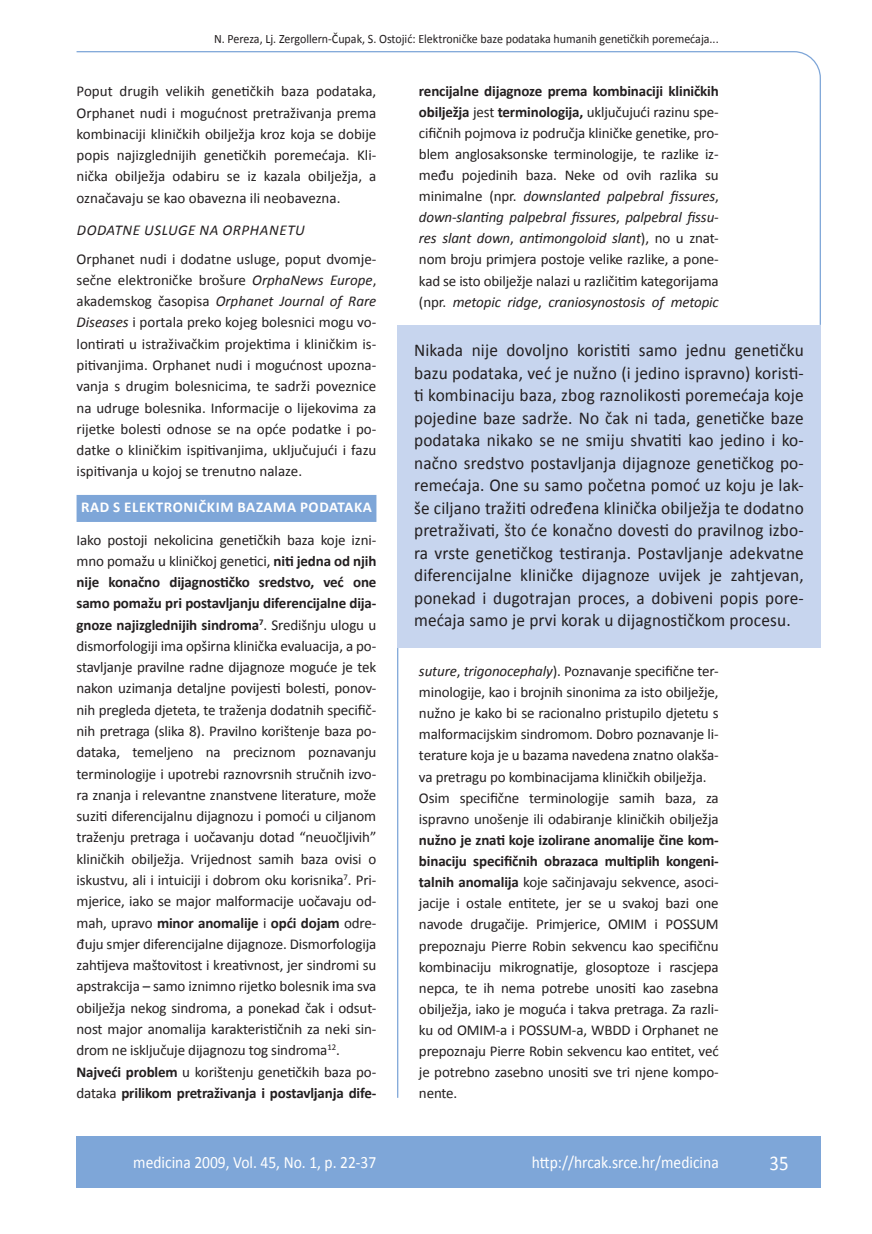
<style>
.page{position:relative;width:872px;height:1234px;background:#fff}
.page>*{position:absolute;margin:0;border:0;box-sizing:border-box;transform-origin:0 0}
.t1{font:21px "Calibri";color:#fff;scale:.9 1}
.anterfile{font:18px/22.5px "Calibri";letter-spacing:.01em;color:#231f20;text-align:justify;scale:.96 1}
.t2{font:17.25px "Calibri";color:#fff;scale:.9 1}
.osnovni_tekst{font:15px/21.3px "Calibri";letter-spacing:-.01em;color:#231f20;text-align:justify}
.osnovni_tekst-2{font:700 15px/21.3px "Calibri";letter-spacing:-.01em;color:#231f20}
.naslov_ruler{font:700 15px "Calibri";letter-spacing:.04em;color:#fff}
.podpodnaslov{font:italic 15px "Calibri";letter-spacing:.04em;color:#231f20}
.glava{font:12.75px "Calibri";color:#231f20;scale:.94 1}
.s1{font-style:italic}
.s2{font-weight:700}
.s3{font-weight:400}
</style>
<div class="page">
<svg style="left:76px;top:51px;width:745px;height:274px"></svg>
<hr style="left:397px;top:325px;width:1px;height:772px;background:#7ea6d8">
<div style="left:77px;top:1135px;width:744px;height:51px;background:#7ea6d8"></div>
<div style="left:77px;top:495px;width:299px;height:27px;background:#7ea6d8"></div>
<div style="left:397px;top:325px;width:424px;height:322px;background:#c7d5ee"></div>
<p class="glava" style="left:214px;top:30px;width:538px">N. Pereza, Lj. Zergollern-Čupak, S. Ostojić: Elektroničke baze podataka humanih genetičkih poremećaja...</p>
<p class="osnovni_tekst" style="left:77px;top:80px;width:301px">Poput drugih velikih genetičkih baza podataka, Orphanet nudi i mogućnost pretraživanja prema kombinaciji kliničkih obilježja kroz koja se dobije popis najizglednijih genetičkih poremećaja. Kli&shy;nička obilježja odabiru se iz kazala obilježja, a označavaju se kao obavezna ili neobavezna.</p>
<p class="podpodnaslov" style="left:77px;top:221px;width:229px">DODATNE USLUGE NA ORPHANETU</p>
<p class="osnovni_tekst" style="left:77px;top:247px;width:301px">Orphanet nudi i dodatne usluge, poput dvomje&shy;sečne elektroničke brošure <span class="s1">OrphaNews Europe</span>, akademskog časopisa <span class="s1">Orphanet Journal of Rare Diseases</span> i portala preko kojeg bolesnici mogu vo&shy;lontirati u istraživačkim projektima i kliničkim is&shy;pitivanjima. Orphanet nudi i mogućnost upozna&shy;vanja s drugim bolesnicima, te sadrži poveznice na udruge bolesnika. Informacije o lijekovima za rijetke bolesti odnose se na opće podatke i po&shy;datke o kliničkim ispitivanjima, uključujući i fazu ispitivanja u kojoj se trenutno nalaze.</p>
<p class="naslov_ruler" style="left:81px;top:498px;width:292px">RAD S ELEKTRONIČKIM BAZAMA PODATAKA</p>
<p class="osnovni_tekst" style="left:77px;top:528px;width:301px">Iako postoji nekolicina genetičkih baza koje izni&shy;mno pomažu u kliničkoj genetici, <span class="s2">niti jedna od njih nije konačno dijagnostičko sredstvo, već one samo pomažu pri postavljanju diferencijalne dija&shy;gnoze najizglednijih sindroma</span><sup>7</sup>. Središnju ulogu u dismorfologiji ima opširna klinička evaluacija, a po&shy;stavljanje pravilne radne dijagnoze moguće je tek nakon uzimanja detaljne povijesti bolesti, ponov&shy;nih pregleda djeteta, te traženja dodatnih specifič&shy;nih pretraga (slika 8). Pravilno korištenje baza po&shy;dataka, temeljeno na preciznom poznavanju terminologije i upotrebi raznovrsnih stručnih izvo&shy;ra znanja i relevantne znanstvene literature, može suziti diferencijalnu dijagnozu i pomoći u ciljanom traženju pretraga i uočavanju dotad “neuočljivih” kliničkih obilježja. Vrijednost samih baza ovisi o iskustvu, ali i intuiciji i dobrom oku korisnika<sup>7</sup>. Pri&shy;mjerice, iako se major malformacije uočavaju od&shy;mah, upravo <span class="s2">minor anomalije</span> i <span class="s2">opći dojam</span> odre&shy;đuju smjer diferencijalne dijagnoze. Dismorfologija zahtijeva maštovitost i kreativnost, jer sindromi su apstrakcija – samo iznimno rijetko bolesnik ima sva obilježja nekog sindroma, a ponekad čak i odsut&shy;nost major anomalija karakterističnih za neki sin&shy;drom ne isključuje dijagnozu tog sindroma<sup>12</sup>.</p>
<p class="osnovni_tekst-2" style="left:77px;top:1059px;width:301px">Najveći problem <span class="s3">u korištenju genetičkih baza po&shy;dataka</span> prilikom pretraživanja i postavljanja dife-</p>
<p class="osnovni_tekst" style="left:419px;top:80px;width:301px"><span class="s2">rencijalne dijagnoze prema kombinaciji kliničkih obilježja</span> jest <span class="s2">terminologija,</span> uključujući razinu spe&shy;cifičnih pojmova iz područja kliničke genetike, pro&shy;blem anglosaksonske terminologije, te razlike iz&shy;među pojedinih baza. Neke od ovih razlika su minimalne (npr. <span class="s1">downslanted palpebral fissures</span>, <span class="s1">down-slanting palpebral fissures</span>, <span class="s1">palpebral fissu&shy;res slant down</span>, <span class="s1">antimongoloid slant</span>), no u znat&shy;nom broju primjera postoje velike razlike, a pone&shy;kad se isto obilježje nalazi u različitim kategorijama (npr. <span class="s1">metopic ridge</span>, <span class="s1">craniosynostosis of metopic</span></p>
<p class="anterfile" style="left:414px;top:338px;width:407px">Nikada nije dovoljno koristiti samo jednu genetičku bazu podataka, već je nužno (i jedino ispravno) koristi&shy;ti kombinaciju baza, zbog raznolikosti poremećaja koje pojedine baze sadrže. No čak ni tada, genetičke baze podataka nikako se ne smiju shvatiti kao jedino i ko&shy;načno sredstvo postavljanja dijagnoze genetičkog po&shy;remećaja. One su samo početna pomoć uz koju je lak&shy;še ciljano tražiti određena klinička obilježja te dodatno pretraživati, što će konačno dovesti do pravilnog izbo&shy;ra vrste genetičkog testiranja. Postavljanje adekvatne diferencijalne kliničke dijagnoze uvijek je zahtjevan, ponekad i dugotrajan proces, a dobiveni popis pore&shy;mećaja samo je prvi korak u dijagnostičkom procesu.</p>
<p class="osnovni_tekst" style="left:419px;top:659px;width:301px"><span class="s1">suture</span>, <span class="s1">trigonocephaly</span>). Poznavanje specifične ter&shy;minologije, kao i brojnih sinonima za isto obilježje, nužno je kako bi se racionalno pristupilo djetetu s malformacijskim sindromom. Dobro poznavanje li&shy;terature koja je u bazama navedena znatno olakša&shy;va pretragu po kombinacijama kliničkih obilježja.</p>
<p class="osnovni_tekst" style="left:419px;top:786px;width:301px">Osim specifične terminologije samih baza, za ispravno unošenje ili odabiranje kliničkih obilježja <span class="s2">nužno je znati koje izolirane anomalije čine kom&shy;binaciju specifičnih obrazaca multiplih kongeni&shy;talnih anomalija</span> koje sačinjavaju sekvence, asoci&shy;jacije i ostale entitete, jer se u svakoj bazi one navode drugačije. Primjerice, OMIM i POSSUM prepoznaju Pierre Robin sekvencu kao specifičnu kombinaciju mikrognatije, glosoptoze i rascjepa nepca, te ih nema potrebe unositi kao zasebna obilježja, iako je moguća i takva pretraga. Za razli&shy;ku od OMIM-a i POSSUM-a, WBDD i Orphanet ne prepoznaju Pierre Robin sekvencu kao entitet, već je potrebno zasebno unositi sve tri njene kompo&shy;nente.</p>
<p class="t2" style="left:133px;top:1151px;width:272px">medicina 2009, Vol. 45, No. 1, p. 22-37</p>
<p class="t2" style="left:532px;top:1151px;width:209px">http://hrcak.srce.hr/medicina</p>
<p class="t1" style="left:769px;top:1149px;width:23px">35</p>
</div>
